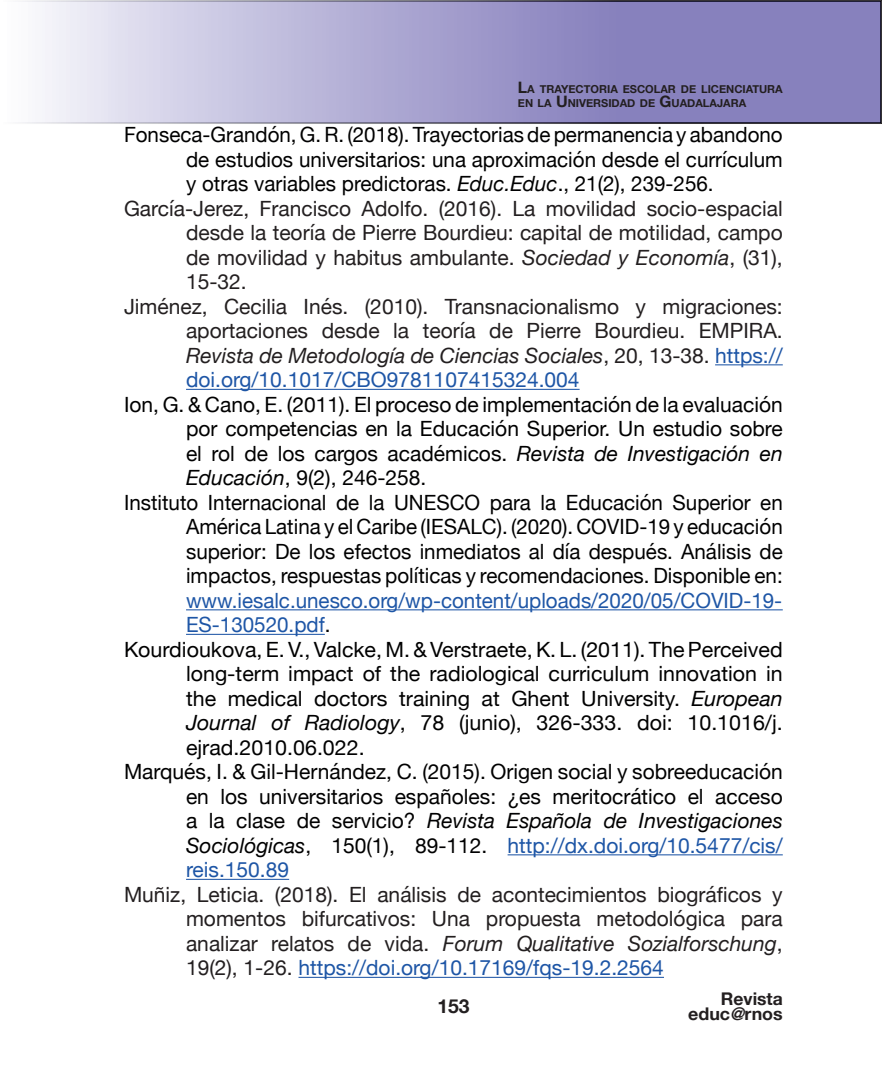
<style>
.page{position:relative;width:882px;height:1071px;background:#fff}
.page>*{position:absolute;margin:0;border:0;box-sizing:border-box;transform-origin:0 0}
.t1{font:21px "Helvetica Neue";color:#000001}
.t2{font:21px/24.5px "Helvetica Neue";color:#231f20;text-align:justify}
.t3{font:21px "Helvetica Neue";color:#1e56a6}
.t4{font:italic 21px "Helvetica Neue";color:#231f20}
.t5{font:italic 21px "Helvetica Neue";color:#000001}
.t6{font:700 19.25px "Helvetica Neue";color:#231f20}
.t7{font:700 17.5px/15.8px "Helvetica Neue";color:#231f20;text-align:right}
.t8{font:700 11.03px/14px "Helvetica Neue";color:#231f20}
.s1{font-size:15.75px}
.s2{font-style:italic}
.s3{font-style:normal}
.s4{font-style:normal;color:#1e56a6}
.s5{color:#000001}
.s6{font-style:italic;color:#000001}
.s7{color:#1e56a6}
</style>
<div class="page">
<img style="left:20px;top:1px;width:861px;height:122px">
<hr style="left:715px;top:364px;width:68px;height:1px;background:#1e56a6">
<hr style="left:186px;top:389px;width:394px;height:1px;background:#1e56a6">
<hr style="left:186px;top:609px;width:597px;height:1px;background:#1e56a6">
<hr style="left:186px;top:634px;width:139px;height:1px;background:#1e56a6">
<hr style="left:508px;top:854px;width:275px;height:1px;background:#1e56a6">
<hr style="left:186px;top:879px;width:103px;height:1px;background:#1e56a6">
<hr style="left:299px;top:977px;width:365px;height:1px;background:#1e56a6">
<p class="t8" style="left:518px;top:83px;width:266px"><span class="s1">L</span>A TRAYECTORIA ESCOLAR DE LICENCIATURA<br>EN LA <span class="s1">U</span>NIVERSIDAD DE <span class="s1">G</span>UADALAJARA</p>
<p class="t1" style="left:124px;top:120px;width:660px">Fonseca-Grandón, G. R. (2018). Trayectorias de permanencia y abandono</p>
<p class="t1" style="left:186px;top:144px;width:598px">de estudios universitarios: una aproximación desde el currículum</p>
<p class="t1" style="left:186px;top:169px;width:529px">y otras variables predictoras. <span class="s2">Educ.Educ</span>., 21(2), 239-256.</p>
<p class="t2" style="left:124px;top:197px;width:660px">García-Jerez, Francisco Adolfo. (2016). La movilidad socio-espacial</p>
<p class="t2" style="left:186px;top:222px;width:598px">desde la teoría de Pierre Bourdieu: capital de motilidad, campo</p>
<p class="t2" style="left:186px;top:246px;width:598px">de movilidad y habitus ambulante. <span class="s2">Sociedad y Economía</span>, (31),</p>
<p class="t2" style="left:186px;top:271px;width:62px">15-32.</p>
<p class="t2" style="left:124px;top:295px;width:660px">Jiménez, Cecilia Inés. (2010). Transnacionalismo y migraciones:</p>
<p class="t2" style="left:186px;top:320px;width:598px">aportaciones desde la teoría de Pierre Bourdieu. EMPIRA.</p>
<p class="t4" style="left:186px;top:340px;width:598px">Revista de Metodología de Ciencias Sociales<span class="s3">, 20, 13-38.</span> <span class="s4">https://</span></p>
<p class="t3" style="left:186px;top:365px;width:395px">doi.org/10.1017/CBO9781107415324.004</p>
<p class="t1" style="left:124px;top:389px;width:660px">Ion, G. &amp; Cano, E. (2011). El proceso de implementación de la evaluación</p>
<p class="t1" style="left:186px;top:414px;width:598px">por competencias en la Educación Superior. Un estudio sobre</p>
<p class="t1" style="left:186px;top:438px;width:598px">el rol de los cargos académicos. <span class="s2">Revista de Investigación en</span></p>
<p class="t1" style="left:186px;top:463px;width:242px"><span class="s2">Educación</span>, 9(2), 246-258.</p>
<p class="t1" style="left:124px;top:487px;width:660px">Instituto Internacional de la UNESCO para la Educación Superior en</p>
<p class="t1" style="left:186px;top:512px;width:598px">América Latina y el Caribe (IESALC). (2020). COVID-19 y educación</p>
<p class="t1" style="left:186px;top:536px;width:598px">superior: De los efectos inmediatos al día después. Análisis de</p>
<p class="t1" style="left:186px;top:561px;width:598px">impactos, respuestas políticas y recomendaciones. Disponible en:</p>
<p class="t3" style="left:186px;top:585px;width:598px">www.iesalc.unesco.org/wp-content/uploads/2020/05/COVID-19-</p>
<p class="t3" style="left:186px;top:610px;width:146px">ES-130520.pdf<span class="s5">.</span></p>
<p class="t1" style="left:124px;top:634px;width:660px">Kourdioukova, E. V., Valcke, M. &amp; Verstraete, K. L. (2011). The Perceived</p>
<p class="t1" style="left:186px;top:659px;width:598px">long-term impact of the radiological curriculum innovation in</p>
<p class="t1" style="left:186px;top:683px;width:598px">the medical doctors training at Ghent University. <span class="s2">European</span></p>
<p class="t1" style="left:186px;top:708px;width:598px"><span class="s2">Journal of Radiology</span>, 78 (junio), 326-333. doi: 10.1016/j.</p>
<p class="t1" style="left:186px;top:732px;width:180px">ejrad.2010.06.022.</p>
<p class="t1" style="left:124px;top:757px;width:660px">Marqués, I. &amp; Gil-Hernández, C. (2015). Origen social y sobreeducación</p>
<p class="t1" style="left:186px;top:781px;width:598px">en los universitarios españoles: ¿es meritocrático el acceso</p>
<p class="t5" style="left:186px;top:806px;width:598px"><span class="s3">a la clase de servicio?</span> Revista Española de Investigaciones</p>
<p class="t3" style="left:186px;top:830px;width:598px"><span class="s6">Sociológicas</span><span class="s5">, 150(1), 89-112.</span> http://dx.doi.org/10.5477/cis/</p>
<p class="t3" style="left:186px;top:855px;width:105px">reis.150.89</p>
<p class="t2" style="left:186px;top:883px;width:598px;text-indent:-62px">Muñiz, Leticia. (2018). El análisis de acontecimientos biográficos y momentos bifurcativos: Una propuesta metodológica para analizar relatos de vida. <span class="s2">Forum Qualitative Sozialforschung</span>, 19(2), 1-26. <span class="s7">https://doi.org/10.17169/fqs-19.2.2564</span></p>
<p class="t6" style="left:437px;top:991px;width:34px">153</p>
<p class="t7" style="left:688px;top:991px;width:96px">Revista educ<span class="s2">@</span>rnos</p>
</div>
